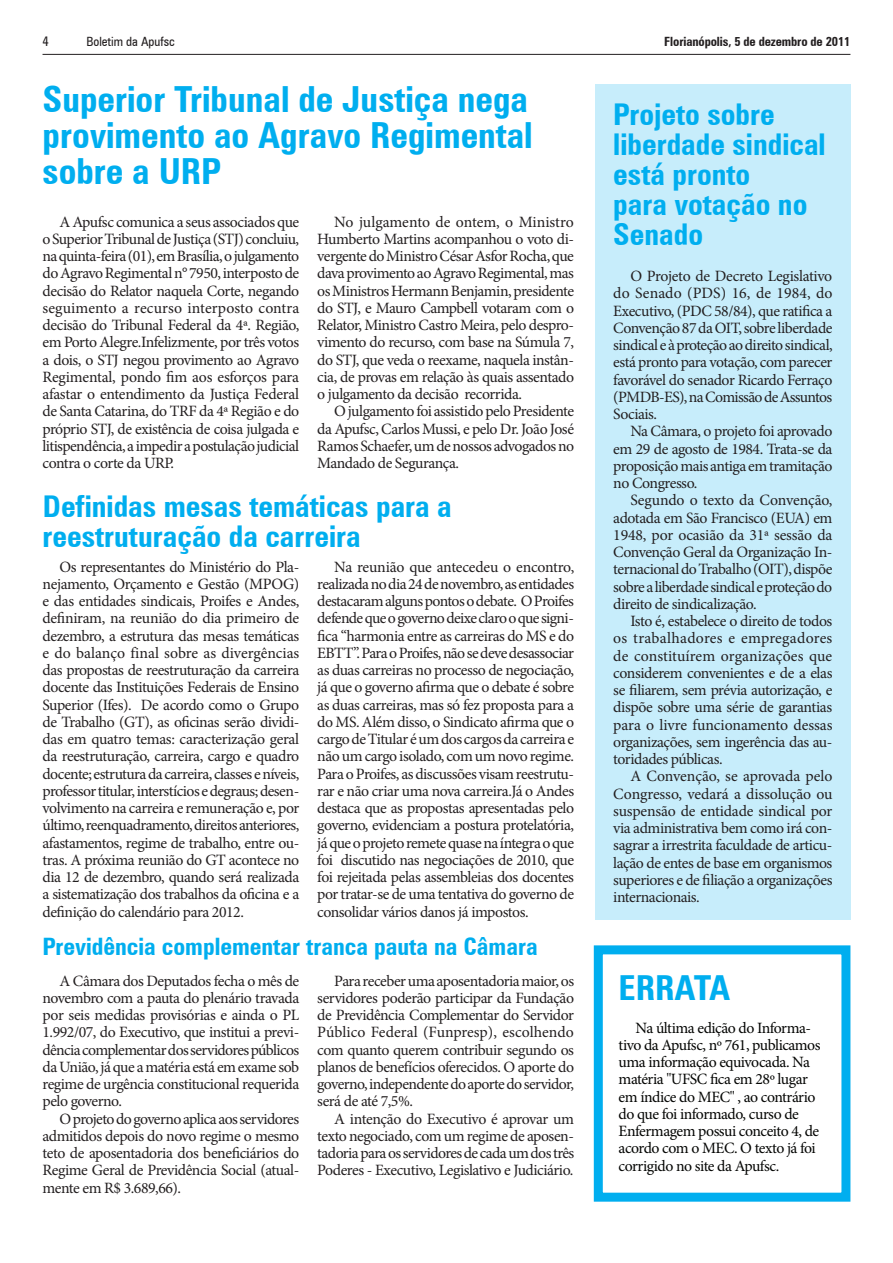
<style>
.page{position:relative;width:893px;height:1263px;background:#fff}
.page>*{position:absolute;margin:0;border:0;box-sizing:border-box;transform-origin:0 0}
.títulos{font:700 condensed 36px/36px "Zurich BT";color:#00aeef}
.títulos-2{font:700 condensed 34.5px "Zurich BT";color:#00aeef}
.títulos-3{font:700 condensed 30px/30px "Zurich BT";color:#00aeef}
.títulos-4{font:700 condensed 24px "Zurich BT";color:#00aeef}
.textos{font:15.75px/17.2px "Minion Pro";letter-spacing:-.03em;color:#231f20;text-align:justify}
.t1{font:15.75px/17.2px "Minion Pro";letter-spacing:-.03em;color:#040503}
.t2{font:condensed 13.5px "Zurich BT";color:#231f20}
.t3{font:700 condensed 12.75px "Zurich BT";letter-spacing:-.01em;color:#231f20}
.t4{font:condensed 12.75px "Zurich BT";color:#231f20}
</style>
<div class="page">
<hr style="left:43px;top:54px;width:807px;height:1px;background:#231f20">
<div style="left:595px;top:84px;width:255px;height:836px;background:#c7edfb"></div>
<div style="left:594px;top:945px;width:256px;height:257px;border:9px solid #00aeef"></div>
<p class="t2" style="left:43px;top:33px;width:8px">4</p>
<p class="t4" style="left:86px;top:33px;width:90px">Boletim da Apufsc</p>
<p class="t3" style="left:664px;top:33px;width:188px">Florianópolis, 5 de dezembro de 2011</p>
<p class="títulos" style="left:43px;top:81px;width:492px">Superior Tribunal de Justiça nega provimento ao Agravo Regimental sobre a URP</p>
<p class="textos" style="left:43px;top:213px;width:258px;text-indent:17px">A Apufsc comunica a seus associados que o Superior Tribunal de Justiça (STJ) concluiu, na quinta-feira (01), em Brasília, o julgamento do Agravo Regimental n° 7950, interposto de decisão do Relator naquela Corte, negando seguimento a recurso interposto contra decisão do Tribunal Federal da 4ª. Região, em Porto Alegre.Infelizmente, por três votos a dois, o STJ negou provimento ao Agravo Regimental, pondo fim aos esforços para afastar o entendimento da Justiça Federal de Santa Catarina, do TRF da 4ª Região e do próprio STJ, de existência de coisa julgada e litispendência, a impedir a postulação judicial contra o corte da URP.</p>
<p class="textos" style="left:317px;top:213px;width:258px;text-indent:17px">No julgamento de ontem, o Ministro Humberto Martins acompanhou o voto di&shy;vergente do Ministro César Asfor Rocha, que dava provimento ao Agravo Regimental, mas os Ministros Hermann Benjamin, presidente do STJ, e Mauro Campbell votaram com o Relator, Ministro Castro Meira, pelo despro&shy;vimento do recurso, com base na Súmula 7, do STJ, que veda o reexame, naquela instân&shy;cia, de provas em relação às quais assentado o julgamento da decisão recorrida.</p>
<p class="títulos-3" style="left:613px;top:99px;width:214px">Projeto sobre liberdade sindical está pronto<br>para votação no<br>Senado</p>
<p class="textos" style="left:613px;top:267px;width:221px;text-indent:17px">O Projeto de Decreto Legislativo do Senado (PDS) 16, de 1984, do Executivo, (PDC 58/84), que ratifica a Convenção 87 da OIT, sobre liberdade sindical e à proteção ao direito sindical, está pronto para votação, com parecer favorável do senador Ricardo Ferraço (PMDB-ES), na Comissão de Assuntos Sociais.</p>
<p class="textos" style="left:613px;top:423px;width:221px;text-indent:17px">Na Câmara, o projeto foi aprovado em 29 de agosto de 1984. Trata-se da proposição mais antiga em tramitação no Congresso.</p>
<p class="textos" style="left:613px;top:492px;width:221px;text-indent:17px">Segundo o texto da Convenção, adotada em São Francisco (EUA) em 1948, por ocasião da 31ª sessão da Convenção Geral da Organização In&shy;ternacional do Trabalho (OIT), dispõe sobre a liberdade sindical e proteção do direito de sindicalização.</p>
<p class="textos" style="left:613px;top:612px;width:221px;text-indent:17px">Isto é, estabelece o direito de todos os trabalhadores e empregadores de constituírem organizações que considerem convenientes e de a elas se filiarem, sem prévia autorização, e dispõe sobre uma série de garantias para o livre funcionamento dessas organizações, sem ingerência das au&shy;toridades públicas.</p>
<p class="textos" style="left:613px;top:768px;width:221px;text-indent:17px">A Convenção, se aprovada pelo Congresso, vedará a dissolução ou suspensão de entidade sindical por via administrativa bem como irá con&shy;sagrar a irrestrita faculdade de articu&shy;lação de entes de base em organismos superiores e de filiação a organizações internacionais.</p>
<p class="textos" style="left:317px;top:403px;width:258px;text-indent:17px">O julgamento foi assistido pelo Presidente da Apufsc, Carlos Mussi, e pelo Dr. João José Ramos Schaefer, um de nossos advogados no Mandado de Segurança.</p>
<p class="títulos-3" style="left:43px;top:491px;width:411px">Definidas mesas temáticas para a reestruturação da carreira</p>
<p class="textos" style="left:43px;top:558px;width:258px;text-indent:17px">Os representantes do Ministério do Pla&shy;nejamento, Orçamento e Gestão (MPOG) e das entidades sindicais, Proifes e Andes, definiram, na reunião do dia primeiro de dezembro, a estrutura das mesas temáticas e do balanço final sobre as divergências das propostas de reestruturação da carreira docente das Instituições Federais de Ensino Superior (Ifes). De acordo como o Grupo de Trabalho (GT), as oficinas serão dividi&shy;das em quatro temas: caracterização geral da reestruturação, carreira, cargo e quadro docente; estrutura da carreira, classes e níveis, professor titular, interstícios e degraus; desen&shy;volvimento na carreira e remuneração e, por último, reenquadramento, direitos anteriores, afastamentos, regime de trabalho, entre ou&shy;tras. A próxima reunião do GT acontece no dia 12 de dezembro, quando será realizada a sistematização dos trabalhos da oficina e a definição do calendário para 2012.</p>
<p class="textos" style="left:317px;top:558px;width:258px;text-indent:17px">Na reunião que antecedeu o encontro, realizada no dia 24 de novembro, as entidades destacaram alguns pontos o debate. O Proifes defende que o governo deixe claro o que signi&shy;fica “harmonia entre as carreiras do MS e do EBTT”. Para o Proifes, não se deve desassociar as duas carreiras no processo de negociação, já que o governo afirma que o debate é sobre as duas carreiras, mas só fez proposta para a do MS. Além disso, o Sindicato afirma que o cargo de Titular é um dos cargos da carreira e não um cargo isolado, com um novo regime.<br>Para o Proifes, as discussões visam reestrutu&shy;rar e não criar uma nova carreira.Já o Andes destaca que as propostas apresentadas pelo governo, evidenciam a postura protelatória, já que o projeto remete quase na íntegra o que foi discutido nas negociações de 2010, que foi rejeitada pelas assembleias dos docentes por tratar-se de uma tentativa do governo de consolidar vários danos já impostos.</p>
<p class="títulos-4" style="left:43px;top:931px;width:497px">Previdência complementar tranca pauta na Câmara</p>
<p class="textos" style="left:43px;top:972px;width:258px;text-indent:17px">A Câmara dos Deputados fecha o mês de novembro com a pauta do plenário travada por seis medidas provisórias e ainda o PL 1.992/07, do Executivo, que institui a previ&shy;dência complementar dos servidores públicos da União, já que a matéria está em exame sob regime de urgência constitucional requerida pelo governo.</p>
<p class="textos" style="left:43px;top:1110px;width:258px;text-indent:17px">O projeto do governo aplica aos servidores admitidos depois do novo regime o mesmo teto de aposentadoria dos beneficiários do Regime Geral de Previdência Social (atual&shy;mente em R$ 3.689,66).</p>
<p class="textos" style="left:317px;top:972px;width:258px;text-indent:17px">Para receber uma aposentadoria maior, os servidores poderão participar da Fundação de Previdência Complementar do Servidor Público Federal (Funpresp), escolhendo com quanto querem contribuir segundo os planos de benefícios oferecidos. O aporte do governo, independente do aporte do servidor, será de até 7,5%.</p>
<p class="textos" style="left:317px;top:1110px;width:258px;text-indent:17px">A intenção do Executivo é aprovar um texto negociado, com um regime de aposen&shy;tadoria para os servidores de cada um dos três Poderes - Executivo, Legislativo e Judiciário.</p>
<p class="títulos-2" style="left:619px;top:967px;width:113px">ERRATA</p>
<p class="t1" style="left:619px;top:1019px;width:204px;text-indent:17px">Na última edição do Informa&shy;tivo da Apufsc, nº 761, publicamos uma informação equivocada. Na matéria "UFSC fica em 28º lugar em índice do MEC" , ao contrário do que foi informado, curso de<br>Enfermagem possui conceito 4, de acordo com o MEC. O texto já foi corrigido no site da Apufsc.</p>
</div>
